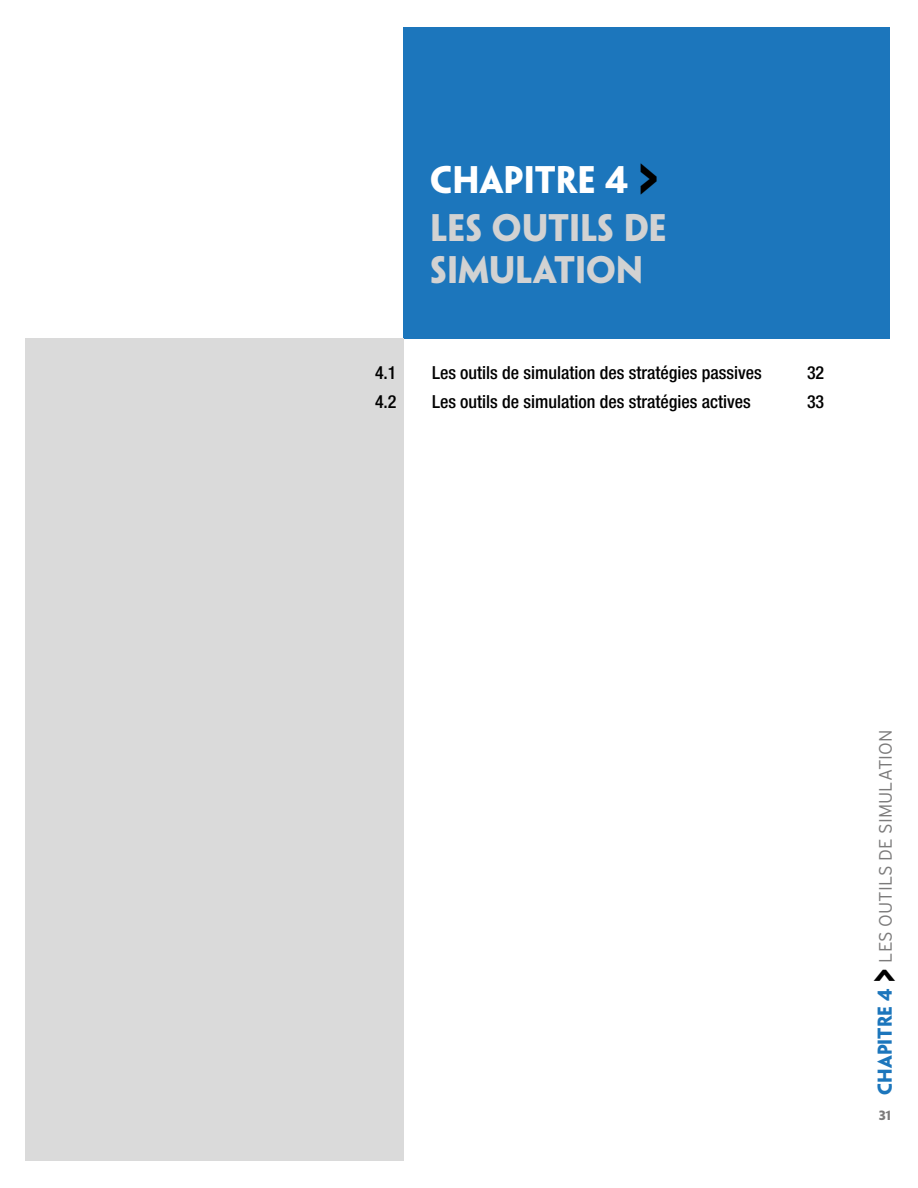
<style>
.page{position:relative;width:918px;height:1188px;background:#fff}
.page>*{position:absolute;margin:0;border:0;box-sizing:border-box;transform-origin:0 0}
.t1{font:700 34.5px/41.4px "Penumbra Sans Std";color:#d2d2d2}
.t2{font:700 34.5px "Penumbra Sans Std";color:#fff}
.Sommaire_titre_2{font:500 condensed 18px "Helvetica Neue";color:#000}
.t3{font:300 18px "Interstate";color:#7c7b7b}
.t4{font:700 12px "Penumbra Sans Std";color:#7c7b7b}
.s1{font-family:"Interstate";font-size:49.5px;color:#000}
.s2{font-family:"Penumbra Sans Std";font-weight:700;color:#1c76bc}
.s3{font-weight:700;font-size:33.75px;color:#000}
</style>
<div class="page">
<div style="left:403px;top:27px;width:487px;height:311px;background:#1c76bc"></div>
<div style="left:25px;top:338px;width:378px;height:823px;background:#dadada"></div>
<p class="t2" style="left:430px;top:158px;width:231px">CHAPITRE 4 <span class="s1">&gt;</span></p>
<h2 class="t1" style="left:430px;top:207px;width:238px">LES OUTILS DE<br>SIMULATION</h2>
<p class="Sommaire_titre_2" style="left:375px;top:362px;width:23px">4.1</p>
<p class="Sommaire_titre_2" style="left:432px;top:362px;width:331px">Les outils de simulation des stratégies passives</p>
<p class="Sommaire_titre_2" style="left:807px;top:362px;width:19px">32</p>
<p class="Sommaire_titre_2" style="left:375px;top:391px;width:23px">4.2</p>
<p class="Sommaire_titre_2" style="left:432px;top:391px;width:320px">Les outils de simulation des stratégies actives</p>
<p class="Sommaire_titre_2" style="left:807px;top:391px;width:19px">33</p>
<p class="t3" style="left:874px;top:1095px;width:366px;rotate:-90deg"><span class="s2">CHAPITRE 4</span> <span class="s3">&gt;</span> LES OUTILS DE SIMULATION</p>
<p class="t4" style="left:879px;top:1108px;width:14px">31</p>
</div>
